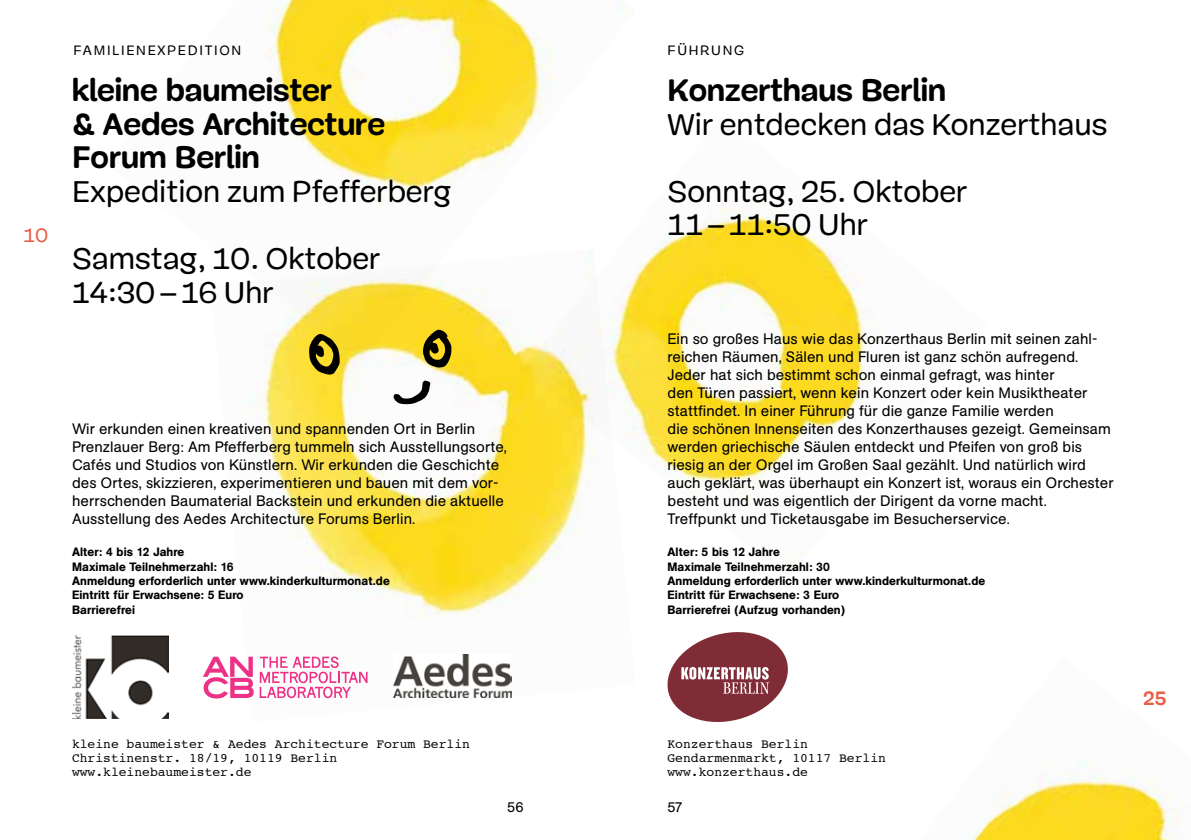
<style>
.page{position:relative;width:1191px;height:840px;background:#fff}
.page>*{position:absolute;margin:0;border:0;box-sizing:border-box;transform-origin:0 0}
.t1{font:700 32px/33.6px "Mija";color:#000}
.t2{font:30.8px/67.2px "Mija";color:#000}
.t3{font:700 20px "Mija";color:#e85e46}
.t4{font:20px "Mija";color:#e85e46}
.t5{font:15px/18px "AG Buch BQ";letter-spacing:.005em;color:#000}
.t6{font:14px "Mija";letter-spacing:.12em;color:#000}
.t7{font:14px "AG Buch BQ";color:#000}
.t8{font:13px/14px "Courier";color:#000}
.t9{font:500 12px/14.4px "AG Buch BQ";letter-spacing:.01em;color:#000}
</style>
<div class="page">
<img style="left:265px;top:0;width:364px;height:203px">
<img style="left:974px;top:758px;width:211px;height:81px">
<img style="left:523px;top:116px;width:361px;height:457px">
<img style="left:212px;top:249px;width:423px;height:450px">
<img style="left:72px;top:635px;width:96px;height:82px">
<svg style="left:203px;top:656px;width:51px;height:42px"></svg>
<svg style="left:260px;top:656px;width:107px;height:41px"></svg>
<svg style="left:667px;top:632px;width:121px;height:89px"></svg>
<img style="left:393px;top:654px;width:118px;height:43px">
<svg style="left:308px;top:333px;width:32px;height:41px"></svg>
<svg style="left:422px;top:329px;width:29px;height:38px"></svg>
<svg style="left:393px;top:380px;width:37px;height:24px"></svg>
<h3 class="t4" style="left:24px;top:224px;width:26px">10</h3>
<p class="t6" style="left:73px;top:43px;width:169px">Fam ilienexpedition</p>
<h1 class="t1" style="left:72px;top:74px;width:314px">kleine baumeister<br>&amp; Aedes Architecture<br>Forum Berlin</h1>
<h2 class="t2" style="left:72px;top:158px;width:380px">Expedition zum Pfefferberg<br>Samstag, 10. Oktober</h2>
<h2 class="t2" style="left:72px;top:259px;width:203px">14:30–16 Uhr</h2>
<p class="t5" style="left:72px;top:419px;width:436px">Wir erkunden einen kreativen und spannenden Ort in Berlin Prenzlauer Berg: Am Pfefferberg tummeln sich Ausstellungsorte, Cafés und Studios von Künstlern. Wir erkunden die Geschichte des Ortes, skizzieren, experimentieren und bauen mit dem vor&shy;herrschenden Baumaterial Backstein und erkunden die aktuelle Ausstellung des Aedes Architecture Forums Berlin.</p>
<p class="t9" style="left:72px;top:544px;width:319px">Alter: 4 bis 12 Jahre<br>Maximale Teilnehmerzahl: 16<br>Anmeldung erforderlich unter www.kinderkulturmonat.de<br>Eintritt für Erwachsene: 5 Euro<br>Barrierefrei</p>
<p class="t6" style="left:667px;top:43px;width:78px">Führung</p>
<h1 class="t1" style="left:667px;top:74px;width:280px">Konzerthaus Berlin</h1>
<h2 class="t2" style="left:667px;top:91px;width:441px">Wir entdecken das Konzerthaus<br>Sonntag, 25. Oktober</h2>
<h2 class="t2" style="left:667px;top:191px;width:202px">11–11:50 Uhr</h2>
<p class="t5" style="left:667px;top:329px;width:448px">Ein so großes Haus wie das Konzerthaus Berlin mit seinen zahl&shy;reichen Räumen, Sälen und Fluren ist ganz schön aufregend.<br>Jeder hat sich bestimmt schon einmal gefragt, was hinter<br>den Türen passiert, wenn kein Konzert oder kein Musiktheater stattfindet. In einer Führung für die ganze Familie werden<br>die schönen Innenseiten des Konzerthauses gezeigt. Gemeinsam werden griechische Säulen entdeckt und Pfeifen von groß bis riesig an der Orgel im Großen Saal gezählt. Und natürlich wird auch geklärt, was überhaupt ein Konzert ist, woraus ein Orchester besteht und was eigentlich der Dirigent da vorne macht.<br>Treffpunkt und Ticketausgabe im Besucherservice.</p>
<p class="t9" style="left:667px;top:544px;width:319px">Alter: 5 bis 12 Jahre<br>Maximale Teilnehmerzahl: 30<br>Anmeldung erforderlich unter www.kinderkulturmonat.de Eintritt für Erwachsene: 3 Euro<br>Barrierefrei (Aufzug vorhanden)</p>
<p class="t8" style="left:72px;top:736px;width:399px">kleine baumeister &amp; Aedes Architecture Forum Berlin<br>Christinenstr. 18/19, 10119 Berlin www.kleinebaumeister.de</p>
<p class="t8" style="left:667px;top:736px;width:220px">Konzerthaus Berlin<br>Gendarmenmarkt, 10117 Berlin www.konzerthaus.de</p>
<p class="t7" style="left:507px;top:798px;width:18px">56</p>
<p class="t7" style="left:667px;top:798px;width:17px">57</p>
<h3 class="t3" style="left:1143px;top:687px;width:25px">25</h3>
</div>
